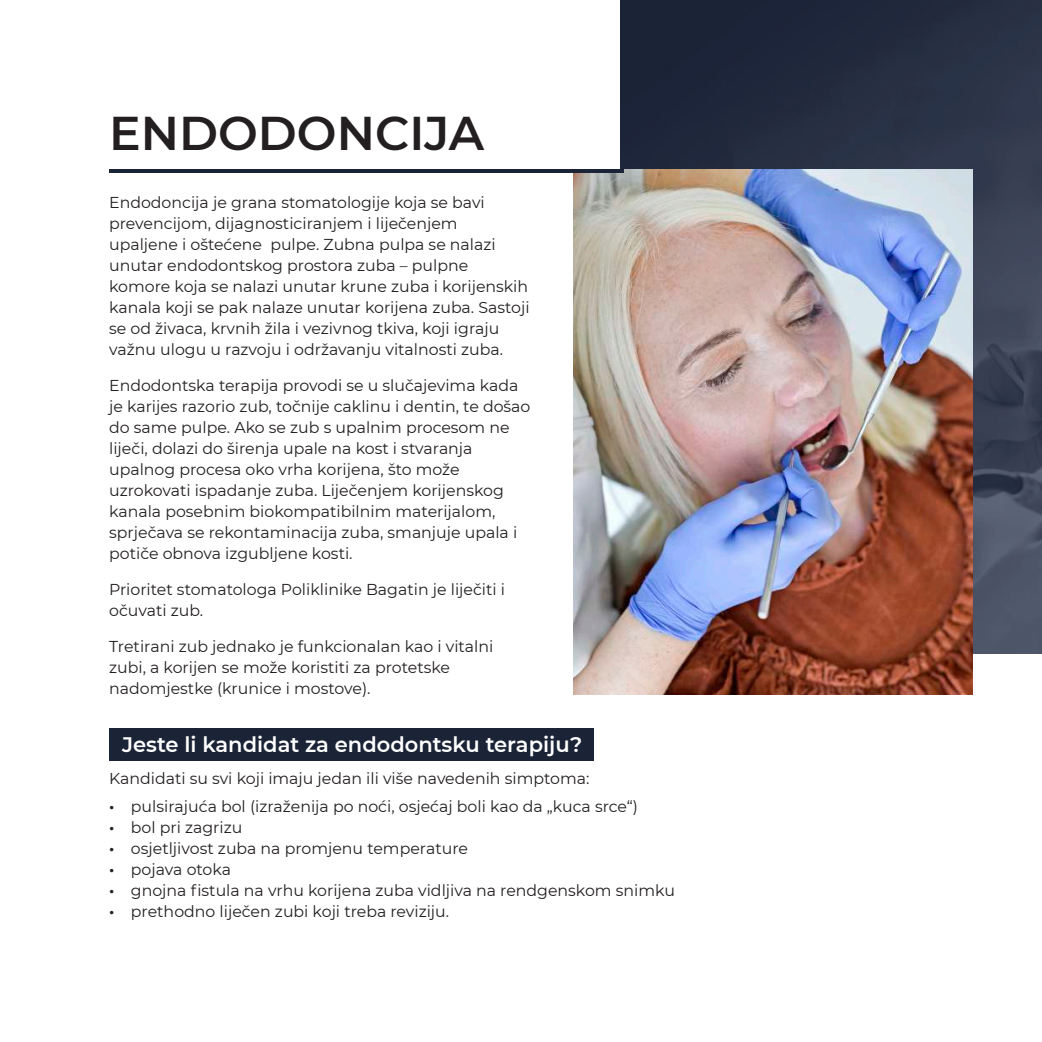
<style>
.page{position:relative;width:1042px;height:1042px;background:#fff}
.page>*{position:absolute;margin:0;border:0;box-sizing:border-box;transform-origin:0 0}
.t1{font:600 47.25px "Montserrat";color:#231f20}
.t2{font:600 21px "Montserrat";color:#fff}
.t3{font:15.75px/21px "Montserrat";color:#231f20}
.s1{font-weight:600}
</style>
<div class="page">
<img style="left:620px;top:0;width:422px;height:653px">
<div style="left:109px;top:728px;width:484px;height:33px;background:#1b2337"></div>
<img style="left:573px;top:169px;width:399px;height:525px">
<hr style="left:109px;top:169px;width:515px;height:4px;background:#1b2337">
<h1 class="t1" style="left:109px;top:100px;width:376px">ENDODONCIJA</h1>
<p class="t3" style="left:109px;top:191px;width:422px">Endodoncija je grana stomatologije koja se bavi prevencijom, dijagnosticiranjem i liječenjem upaljene i oštećene pulpe. Zubna pulpa se nalazi unutar endodontskog prostora zuba – pulpne komore koja se nalazi unutar krune zuba i korijenskih kanala koji se pak nalaze unutar korijena zuba. Sastoji se od živaca, krvnih žila i vezivnog tkiva, koji igraju važnu ulogu u razvoju i održavanju vitalnosti zuba.</p>
<p class="t3" style="left:109px;top:374px;width:423px">Endodontska terapija provodi se u slučajevima kada je karijes razorio zub, točnije caklinu i dentin, te došao do same pulpe. Ako se zub s upalnim procesom ne liječi, dolazi do širenja upale na kost i stvaranja upalnog procesa oko vrha korijena, što može uzrokovati ispadanje zuba. Liječenjem korijenskog kanala posebnim biokompatibilnim materijalom, sprječava se rekontaminacija zuba, smanjuje upala i potiče obnova izgubljene kosti.</p>
<p class="t3" style="left:109px;top:578px;width:397px">Prioritet stomatologa Poliklinike Bagatin je liječiti i očuvati zub.</p>
<p class="t3" style="left:109px;top:635px;width:386px">Tretirani zub jednako je funkcionalan kao i vitalni zubi, a korijen se može koristiti za protetske nadomjestke (krunice i mostove).</p>
<h2 class="t2" style="left:122px;top:729px;width:462px">Jeste li kandidat za endodontsku terapiju?</h2>
<p class="t3" style="left:109px;top:767px;width:482px">Kandidati su svi koji imaju jedan ili više navedenih simptoma:</p>
<p class="t3" style="left:109px;top:795px;width:530px"><span class="s1">•</span> pulsirajuća bol (izraženija po noći, osjećaj boli kao da „kuca srce“)</p>
<p class="t3" style="left:109px;top:816px;width:135px"><span class="s1">•</span> bol pri zagrizu</p>
<p class="t3" style="left:109px;top:837px;width:360px"><span class="s1">•</span> osjetljivost zuba na promjenu temperature</p>
<p class="t3" style="left:109px;top:858px;width:123px"><span class="s1">•</span> pojava otoka</p>
<p class="t3" style="left:109px;top:879px;width:567px"><span class="s1">•</span> gnojna fistula na vrhu korijena zuba vidljiva na rendgenskom snimku</p>
<p class="t3" style="left:109px;top:900px;width:341px"><span class="s1">•</span> prethodno liječen zubi koji treba reviziju.</p>
</div>
